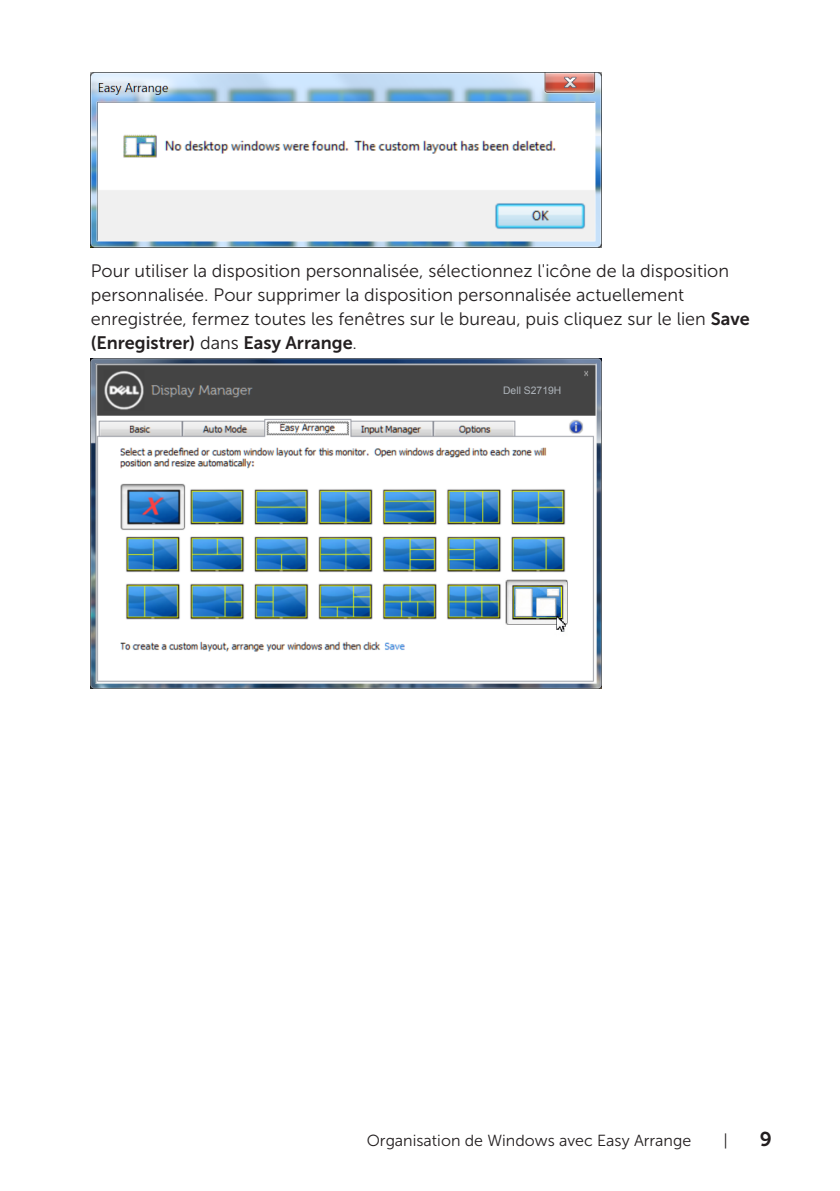
<style>
.page{position:relative;width:840px;height:1191px;background:#fff}
.page>*{position:absolute;margin:0;border:0;box-sizing:border-box;transform-origin:0 0}
.t1{font:20px "Museo Sans For Dell 700";color:#231f20}
.Paragraph{font:18px/24px "Museo Sans For Dell 300";color:#231f20}
.t2{font:16px "Museo Sans For Dell 300";color:#231f20}
.t3{font:10.4px "Arial";color:#aeb4ba}
.s1{font-family:"Museo Sans For Dell 700"}
</style>
<div class="page">
<img style="left:91px;top:72px;width:510px;height:175px">
<img style="left:91px;top:358px;width:510px;height:330px">
<div style="left:500px;top:383px;width:89px;height:15px;background:#444"></div>
<p class="Paragraph" style="left:91px;top:259px;width:660px">Pour utiliser la disposition personnalisée, sélectionnez l'icône de la disposition personnalisée. Pour supprimer la disposition personnalisée actuellement enregistrée, fermez toutes les fenêtres sur le bureau, puis cliquez sur le lien <span class="s1">Save (Enregistrer)</span> dans <span class="s1">Easy Arrange</span>.</p>
<p class="t3" style="left:503px;top:383px;width:60px">Dell S2719H</p>
<p class="t2" style="left:366px;top:1131px;width:326px">Organisation de Windows avec Easy Arrange</p>
<p class="t2" style="left:723px;top:1131px;width:6px">|</p>
<p class="t1" style="left:759px;top:1127px;width:14px">9</p>
</div>
